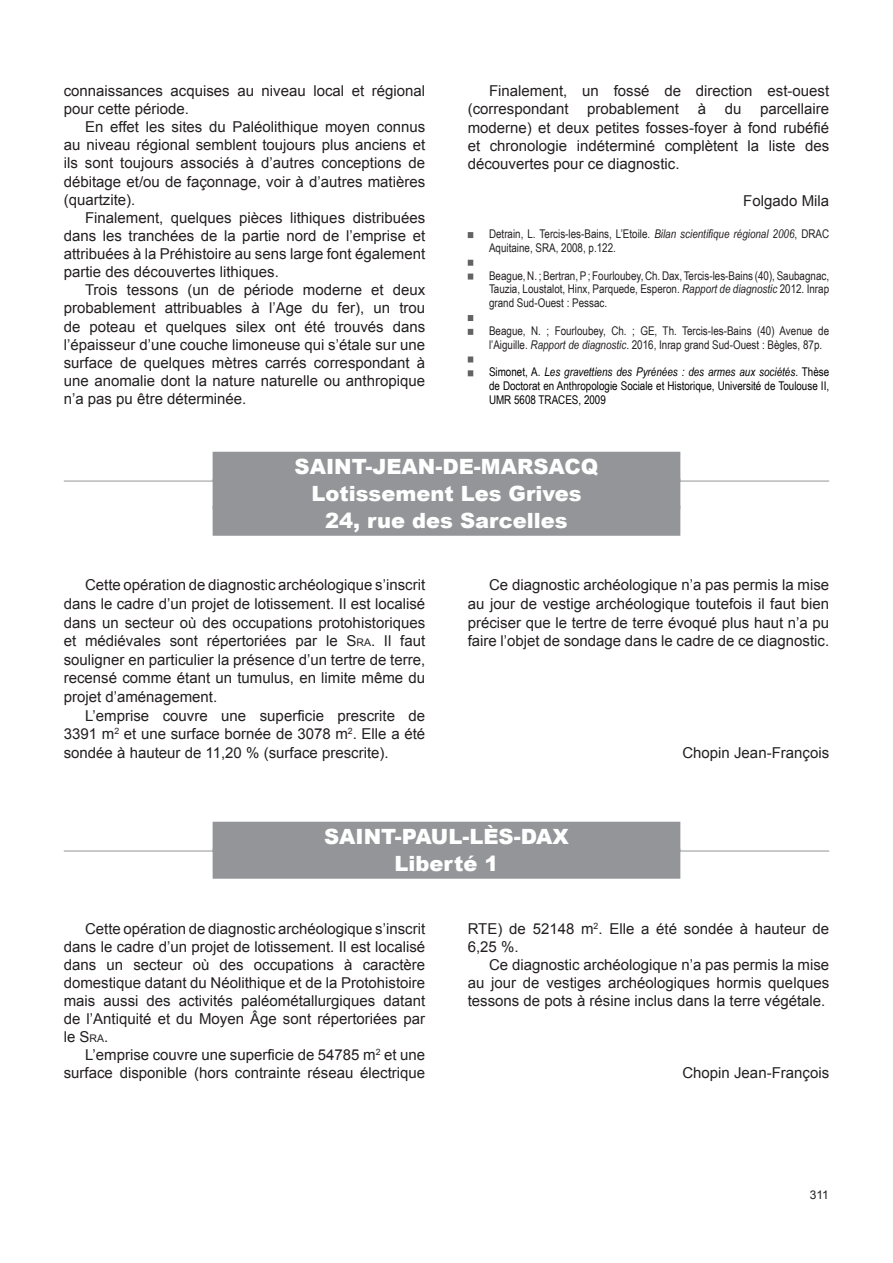
<style>
.page{position:relative;width:893px;height:1263px;background:#fff}
.page>*{position:absolute;margin:0;border:0;box-sizing:border-box;transform-origin:0 0}
.B_site{font:900 21px "Arial";color:#fff}
.B_commune{font:900 21px "Arial";color:#fff}
.B_txt{font:15px/18.1px "Arial";color:#231f20;text-align:justify}
.B_auteur{font:15px "Arial";color:#231f20}
.B_biblio{font:12px/13.8px "Arial Narrow";color:#231f20}
.B_biblio-2{font:12px/13.8px "Arial Narrow";color:#000;text-align:justify}
.t1{font:12px "Arial";color:#231f20}
.s1{font-style:italic}
.s2{font-style:inherit}
.s3{font-size:10.5px}
</style>
<div class="page">
<svg style="left:468px;top:232px;width:5px;height:6px"></svg>
<svg style="left:468px;top:260px;width:5px;height:6px"></svg>
<svg style="left:468px;top:274px;width:5px;height:6px"></svg>
<svg style="left:468px;top:315px;width:5px;height:6px"></svg>
<svg style="left:468px;top:329px;width:5px;height:6px"></svg>
<svg style="left:468px;top:356px;width:5px;height:6px"></svg>
<svg style="left:468px;top:370px;width:5px;height:6px"></svg>
<div style="left:213px;top:452px;width:467px;height:30px;background:#939598"></div>
<hr style="left:64px;top:481px;width:765px;height:1px;background:#939598">
<div style="left:213px;top:479px;width:467px;height:30px;background:#939598"></div>
<div style="left:213px;top:506px;width:467px;height:30px;background:#939598"></div>
<div style="left:213px;top:822px;width:467px;height:30px;background:#939598"></div>
<hr style="left:64px;top:851px;width:765px;height:1px;background:#939598">
<div style="left:213px;top:849px;width:467px;height:30px;background:#939598"></div>
<p class="B_txt" style="left:64px;top:82px;width:363px">connaissances acquises au niveau local et régional pour cette période.</p>
<p class="B_txt" style="left:64px;top:118px;width:363px;text-indent:21px">En effet les sites du Paléolithique moyen connus au niveau régional semblent toujours plus anciens et ils sont toujours associés à d’autres conceptions de débitage et/ou de façonnage, voir à d’autres matières (quartzite).</p>
<p class="B_txt" style="left:64px;top:209px;width:363px;text-indent:21px">Finalement, quelques pièces lithiques distribuées dans les tranchées de la partie nord de l’emprise et attribuées à la Préhistoire au sens large font également partie des découvertes lithiques.</p>
<p class="B_txt" style="left:64px;top:281px;width:363px;text-indent:21px">Trois tessons (un de période moderne et deux probablement attribuables à l’Age du fer), un trou de poteau et quelques silex ont été trouvés dans l’épaisseur d’une couche limoneuse qui s’étale sur une surface de quelques mètres carrés correspondant à une anomalie dont la nature naturelle ou anthropique n’a pas pu être déterminée.</p>
<p class="B_txt" style="left:468px;top:82px;width:363px;text-indent:21px">Finalement, un fossé de direction est-ouest (correspondant probablement à du parcellaire moderne) et deux petites fosses-foyer à fond rubéfié et chronologie indéterminé complètent la liste des découvertes pour ce diagnostic.</p>
<p class="B_auteur" style="left:743px;top:191px;width:87px">Folgado Mila</p>
<p class="B_biblio" style="left:489px;top:226px;width:342px">Detrain, L. Tercis-les-Bains, L’Etoile. <span class="s1">Bilan scientifique régional 2006</span>, DRAC<br>Aquitaine, SRA, 2008, p.122.</p>
<p class="B_biblio" style="left:489px;top:268px;width:342px;text-align:justify">Beague, N. ; Bertran, P ; Fourloubey, Ch. Dax, Tercis-les-Bains (40), Saubagnac, Tauzia, Loustalot, Hinx, Parquede, Esperon. <span class="s1">Rapport de diagnostic</span> 2012. Inrap grand Sud-Ouest : Pessac.</p>
<p class="B_biblio" style="left:489px;top:323px;width:342px">Beague, N. ; Fourloubey, Ch. ; GE, Th. Tercis-les-Bains (40) Avenue de l’Aiguille. <span class="s1">Rapport de diagnostic</span>. 2016, Inrap grand Sud-Ouest : Bègles, 87p.</p>
<p class="B_biblio-2" style="left:489px;top:365px;width:342px">Simonet, A. <span class="s1">Les gravettiens des Pyrénées : des armes aux sociétés</span>. Thèse de Doctorat en Anthropologie Sociale et Historique, Université de Toulouse II, UMR 5608 TRACES, 2009</p>
<p class="B_commune" style="left:295px;top:452px;width:305px">SAINT-JEAN-DE-MARSACQ</p>
<p class="B_site" style="left:311px;top:479px;width:272px">Lotissement Les Grives</p>
<p class="B_site" style="left:325px;top:506px;width:244px">24, rue des Sarcelles</p>
<p class="B_txt" style="left:64px;top:576px;width:363px;line-height:18.6px;text-indent:21px">Cette opération de diagnostic archéologique s’inscrit dans le cadre d’un projet de lotissement. Il est localisé dans un secteur où des occupations protohistoriques et médiévales sont répertoriées par le <span class="s2">S</span><span class="s3">RA</span>. Il faut souligner en particulier la présence d’un tertre de terre, recensé comme étant un tumulus, en limite même du projet d’aménagement.</p>
<p class="B_txt" style="left:64px;top:706px;width:363px;line-height:18.6px;text-indent:21px">L’emprise couvre une superficie prescrite de 3391 m<sup>2</sup> et une surface bornée de 3078 m<sup>2</sup>. Elle a été sondée à hauteur de 11,20 % (surface prescrite).</p>
<p class="B_txt" style="left:468px;top:576px;width:363px;line-height:18.6px;text-indent:21px">Ce diagnostic archéologique n’a pas permis la mise au jour de vestige archéologique toutefois il faut bien préciser que le tertre de terre évoqué plus haut n’a pu faire l’objet de sondage dans le cadre de ce diagnostic.</p>
<p class="B_auteur" style="left:682px;top:743px;width:148px">Chopin Jean-François</p>
<p class="B_commune" style="left:324px;top:821px;width:246px">SAINT-PAUL-LÈS-DAX</p>
<p class="B_site" style="left:395px;top:848px;width:105px">Liberté 1</p>
<p class="B_txt" style="left:64px;top:919px;width:363px;text-indent:21px">Cette opération de diagnostic archéologique s’inscrit dans le cadre d’un projet de lotissement. Il est localisé dans un secteur où des occupations à caractère domestique datant du Néolithique et de la Protohistoire mais aussi des activités paléométallurgiques datant de l’Antiquité et du Moyen Âge sont répertoriées par le <span class="s2">S</span><span class="s3">RA</span>.</p>
<p class="B_txt" style="left:64px;top:1046px;width:363px;text-align:right">L’emprise couvre une superficie de 54785 m<sup>2</sup> et une surface disponible (hors contrainte réseau électrique</p>
<p class="B_txt" style="left:468px;top:919px;width:363px">RTE) de 52148 m<sup>2</sup>. Elle a été sondée à hauteur de<br>6,25 %.</p>
<p class="B_txt" style="left:468px;top:956px;width:363px;text-indent:21px">Ce diagnostic archéologique n’a pas permis la mise au jour de vestiges archéologiques hormis quelques tessons de pots à résine inclus dans la terre végétale.</p>
<p class="B_auteur" style="left:682px;top:1063px;width:148px">Chopin Jean-François</p>
<p class="t1" style="left:810px;top:1187px;width:21px">311</p>
</div>
